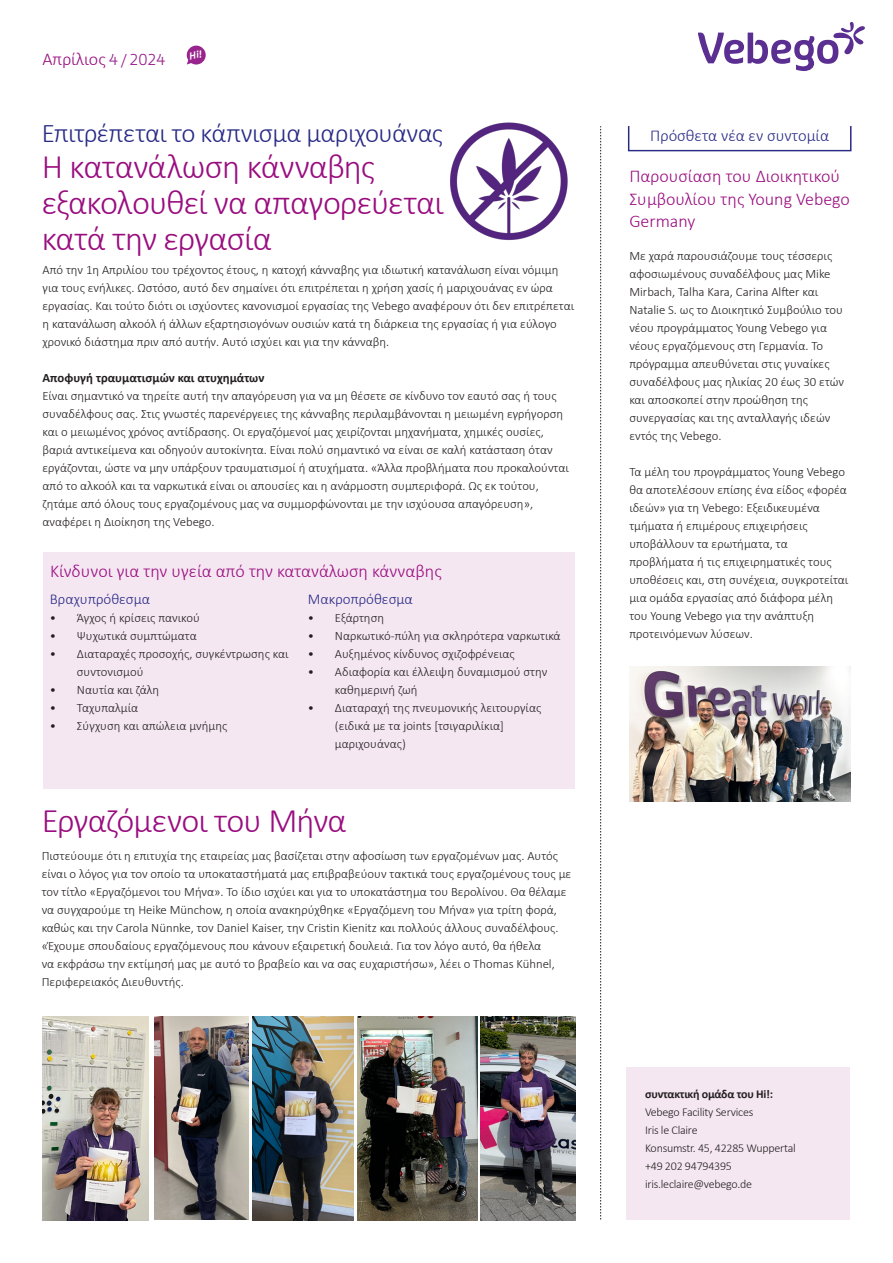
<style>
.page{position:relative;width:893px;height:1263px;background:#fff}
.page>*{position:absolute;margin:0;border:0;box-sizing:border-box;transform-origin:0 0}
.t1{font:300 34.5px/36px "Calibri";letter-spacing:-.025em;color:#990d7f}
.t2{font:300 27px "Calibri";letter-spacing:-.025em;color:#282a86}
.Bodytext{font:300 18px/22.5px "Calibri";color:#990d7f}
.t3{font:300 16.5px "Calibri";color:#282a86}
.t4{font:300 15px "Calibri";color:#282a86}
.Bodytext-2{font:300 12.75px/18px "Calibri";color:#231f20}
.t5{font:700 12.75px "Calibri";color:#231f20}
.t6{font:300 12px/18px "Calibri";letter-spacing:-.02em;color:#231f20}
.s1{font-family:"Puffin Display";font-size:15px;color:#99248e}
.s2{font-weight:700}
</style>
<div class="page">
<img style="left:480px;top:1016px;width:95px;height:204px">
<svg style="left:698px;top:22px;width:167px;height:49px"></svg>
<div style="left:187px;top:46px;width:19px;height:19px;background:#99248e;border-radius:50%"></div>
<svg style="left:600px;top:126px;width:1px;height:1093px"></svg>
<div style="left:628px;top:122px;width:223px;height:29px;border:2px solid #282a86"></div>
<div style="left:626px;top:1067px;width:224px;height:153px;background:#f5e7f2"></div>
<div style="left:43px;top:552px;width:531px;height:237px;background:#f5e7f2"></div>
<img style="left:450px;top:122px;width:118px;height:118px">
<img style="left:253px;top:1016px;width:101px;height:204px">
<img style="left:154px;top:1016px;width:95px;height:204px">
<img style="left:43px;top:1016px;width:105px;height:204px">
<img style="left:629px;top:666px;width:221px;height:136px">
<img style="left:357px;top:1016px;width:121px;height:204px">
<svg style="left:187px;top:50px;width:14px;height:15px"></svg>
<p class="Bodytext" style="left:43px;top:47px;width:124px">Απρίλιος <span class="s1">4 / 2024</span></p>
<p class="t2" style="left:42px;top:116px;width:403px">Επιτρέπεται το κάπνισμα μαριχουάνας</p>
<p class="t3" style="left:650px;top:125px;width:180px">Πρόσθετα νέα εν συντομία</p>
<p class="t1" style="left:42px;top:148px;width:404px">Η κατανάλωση κάνναβης εξακολουθεί να απαγορεύεται κατά την εργασία</p>
<p class="Bodytext-2" style="left:42px;top:260px;width:533px">Από την 1η Απριλίου του τρέχοντος έτους, η κατοχή κάνναβης για ιδιωτική κατανάλωση είναι νόμιμη για τους ενήλικες. Ωστόσο, αυτό δεν σημαίνει ότι επιτρέπεται η χρήση χασίς ή μαριχουάνας εν ώρα εργασίας. Και τούτο διότι οι ισχύοντες κανονισμοί εργασίας της Vebego αναφέρουν ότι δεν επιτρέπεται η κατανάλωση αλκοόλ ή άλλων εξαρτησιογόνων ουσιών κατά τη διάρκεια της εργασίας ή για εύλογο χρονικό διάστημα πριν από αυτήν. Αυτό ισχύει και για την κάνναβη.</p>
<p class="t5" style="left:42px;top:368px;width:223px">Αποφυγή τραυματισμών και ατυχημάτων</p>
<p class="Bodytext-2" style="left:42px;top:386px;width:528px">Είναι σημαντικό να τηρείτε αυτή την απαγόρευση για να μη θέσετε σε κίνδυνο τον εαυτό σας ή τους συναδέλφους σας. Στις γνωστές παρενέργειες της κάνναβης περιλαμβάνονται η μειωμένη εγρήγορση και ο μειωμένος χρόνος αντίδρασης. Οι εργαζόμενοί μας χειρίζονται μηχανήματα, χημικές ουσίες, βαριά αντικείμενα και οδηγούν αυτοκίνητα. Είναι πολύ σημαντικό να είναι σε καλή κατάσταση όταν εργάζονται, ώστε να μην υπάρξουν τραυματισμοί ή ατυχήματα. «Άλλα προβλήματα που προκαλούνται από το αλκοόλ και τα ναρκωτικά είναι οι απουσίες και η ανάρμοστη συμπεριφορά. Ως εκ τούτου, ζητάμε από όλους τους εργαζομένους μας να συμμορφώνονται με την ισχύουσα απαγόρευση», αναφέρει η Διοίκηση της Vebego.</p>
<p class="Bodytext" style="left:629px;top:165px;width:222px">Παρουσίαση του Διοικητικού<br>Συμβουλίου της Young Vebego<br>Germany</p>
<p class="Bodytext-2" style="left:629px;top:247px;width:216px">Με χαρά παρουσιάζουμε τους τέσσερις αφοσιωμένους συναδέλφους μας Mike Mirbach, Talha Kara, Carina Alfter και Natalie S. ως το Διοικητικό Συμβούλιο του νέου προγράμματος Young Vebego για νέους εργαζόμενους στη Γερμανία. Το πρόγραμμα απευθύνεται στις γυναίκες συναδέλφους μας ηλικίας 20 έως 30 ετών και αποσκοπεί στην προώθηση της συνεργασίας και της ανταλλαγής ιδεών εντός της Vebego.</p>
<p class="Bodytext-2" style="left:629px;top:463px;width:220px">Τα μέλη του προγράμματος Young Vebego θα αποτελέσουν επίσης ένα είδος «φορέα ιδεών» για τη Vebego: Εξειδικευμένα τμήματα ή επιμέρους επιχειρήσεις υποβάλλουν τα ερωτήματα, τα προβλήματα ή τις επιχειρηματικές τους υποθέσεις και, στη συνέχεια, συγκροτείται μια ομάδα εργασίας από διάφορα μέλη του Young Vebego για την ανάπτυξη προτεινόμενων λύσεων.</p>
<p class="Bodytext" style="left:50px;top:560px;width:393px">Κίνδυνοι για την υγεία από την κατανάλωση κάνναβης</p>
<p class="t4" style="left:50px;top:590px;width:102px">Βραχυπρόθεσμα</p>
<p class="Bodytext-2" style="left:50px;top:609px;width:152px">• Άγχος ή κρίσεις πανικού</p>
<p class="Bodytext-2" style="left:50px;top:627px;width:148px">• Ψυχωτικά συμπτώματα</p>
<p class="Bodytext-2" style="left:77px;top:645px;width:213px;text-indent:-27px">• Διαταραχές προσοχής, συγκέντρωσης και συντονισμού</p>
<p class="Bodytext-2" style="left:50px;top:681px;width:111px">• Ναυτία και ζάλη</p>
<p class="Bodytext-2" style="left:50px;top:699px;width:90px">• Ταχυπαλμία</p>
<p class="Bodytext-2" style="left:50px;top:717px;width:179px">• Σύγχυση και απώλεια μνήμης</p>
<p class="t4" style="left:308px;top:590px;width:106px">Μακροπρόθεσμα</p>
<p class="Bodytext-2" style="left:308px;top:609px;width:78px">• Εξάρτηση</p>
<p class="Bodytext-2" style="left:308px;top:627px;width:254px">• Ναρκωτικό-πύλη για σκληρότερα ναρκωτικά</p>
<p class="Bodytext-2" style="left:308px;top:645px;width:208px">• Αυξημένος κίνδυνος σχιζοφρένειας</p>
<p class="Bodytext-2" style="left:335px;top:663px;width:214px;text-indent:-27px">• Αδιαφορία και έλλειψη δυναμισμού στην καθημερινή ζωή</p>
<p class="Bodytext-2" style="left:335px;top:699px;width:208px;text-indent:-27px">• Διαταραχή της πνευμονικής λειτουργίας (ειδικά με τα joints [τσιγαριλίκια] μαριχουάνας)</p>
<p class="t1" style="left:42px;top:802px;width:306px">Εργαζόμενοι του Μήνα</p>
<p class="Bodytext-2" style="left:42px;top:847px;width:531px">Πιστεύουμε ότι η επιτυχία της εταιρείας μας βασίζεται στην αφοσίωση των εργαζομένων μας. Αυτός είναι ο λόγος για τον οποίο τα υποκαταστήματά μας επιβραβεύουν τακτικά τους εργαζομένους τους με τον τίτλο «Εργαζόμενοι του Μήνα». Το ίδιο ισχύει και για το υποκατάστημα του Βερολίνου. Θα θέλαμε να συγχαρούμε τη Heike Münchow, η οποία ανακηρύχθηκε «Εργαζόμενη του Μήνα» για τρίτη φορά, καθώς και την Carola Nünnke, τον Daniel Kaiser, την Cristin Kienitz και πολλούς άλλους συναδέλφους. «Έχουμε σπουδαίους εργαζόμενους που κάνουν εξαιρετική δουλειά. Για τον λόγο αυτό, θα ήθελα<br>να εκφράσω την εκτίμησή μας με αυτό το βραβείο και να σας ευχαριστήσω», λέει ο Thomas Kühnel, Περιφερειακός Διευθυντής.</p>
<p class="t6" style="left:645px;top:1084px;width:152px"><span class="s2">συντακτική ομάδα του Hi!:<br></span>Vebego Facility Services<br>Iris le Claire<br>Konsumstr. 45, 42285 Wuppertal +49 202 94794395 iris.leclaire@vebego.de</p>
</div>
